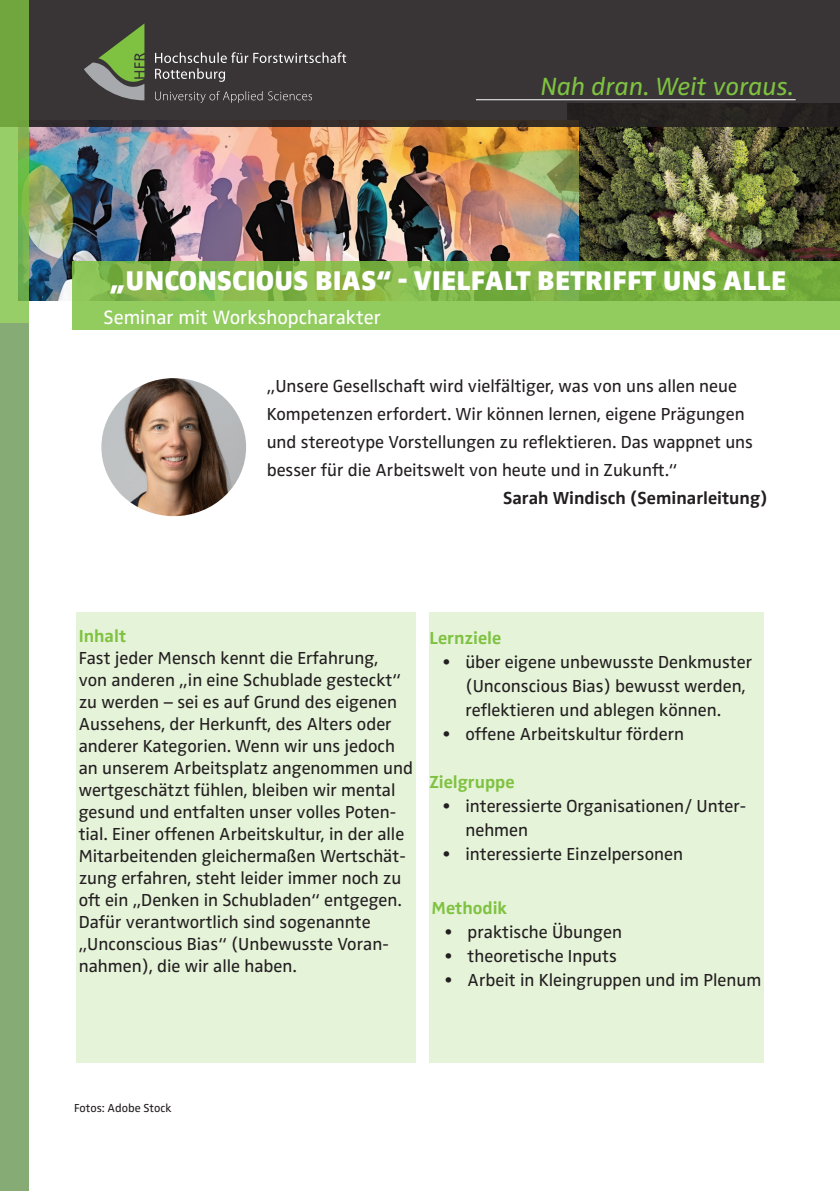
<style>
.page{position:relative;width:840px;height:1191px;background:#fff}
.page>*{position:absolute;margin:0;border:0;box-sizing:border-box;transform-origin:0 0}
.t1{font:900 28px "Zwo OT";letter-spacing:.01em;color:#fff}
.t2{font:italic 25.8px "Zwo OT";color:#7fc241}
.t3{font:20px "Zwo OT";color:#fff}
.t4{font:18px/22px "Zwo OT";color:#231f20}
.t5{font:700 18px "Zwo OT";color:#231f20}
.t6{font:700 18px "Zwo OT";color:#7fc241}
.t7{font:12px "Zwo OT";color:#231f20}
.s1{font-weight:700;color:#7fc241}
</style>
<div class="page">
<img style="left:578px;top:126px;width:261px;height:135px">
<img style="left:28px;top:126px;width:550px;height:174px">
<svg style="left:72px;top:261px;width:767px;height:69px;background:#86bd4f"></svg>
<div style="left:0;top:323px;width:28px;height:868px;background:#86ab74"></div>
<div style="left:76px;top:612px;width:339px;height:450px;background:#e5f3d9"></div>
<div style="left:429px;top:612px;width:334px;height:450px;background:#e5f3d9"></div>
<svg style="left:28px;top:0;width:811px;height:126px;background:#373334"></svg>
<svg style="left:155px;top:52px;width:191px;height:30px;background:#524e4f"></svg>
<svg style="left:155px;top:91px;width:157px;height:12px;background:#504c4d"></svg>
<svg style="left:84px;top:23px;width:60px;height:77px;background:#647651"></svg>
<hr style="left:475px;top:99px;width:320px;height:1px;background:#fff">
<svg style="left:0;top:0;width:28px;height:323px;background:#81b851"></svg>
<img style="left:101px;top:378px;width:145px;height:138px">
<p class="t2" style="left:540px;top:72px;width:254px">Nah dran. Weit voraus.</p>
<p class="t1" style="left:110px;top:264px;width:677px">„UNCONSCIOUS BIAS“ - VIELFALT BETRIFFT UNS ALLE</p>
<p class="t3" style="left:103px;top:305px;width:278px">Seminar mit Workshopcharakter</p>
<p class="t4" style="left:266px;top:372px;width:487px;line-height:28px">„Unsere Gesellschaft wird vielfältiger, was von uns allen neue Kompetenzen erfordert. Wir können lernen, eigene Prägungen und stereotype Vorstellungen zu reflektieren. Das wappnet uns besser für die Arbeitswelt von heute und in Zukunft.“</p>
<p class="t5" style="left:502px;top:487px;width:266px">Sarah Windisch (Seminarleitung)</p>
<p class="t4" style="left:79px;top:625px;width:336px"><span class="s1">Inhalt<br></span>Fast jeder Mensch kennt die Erfahrung,<br>von anderen „in eine Schublade gesteckt“ zu werden – sei es auf Grund des eigenen Aussehens, der Herkunft, des Alters oder anderer Kategorien. Wenn wir uns jedoch an unserem Arbeitsplatz angenommen und wertgeschätzt fühlen, bleiben wir mental gesund und entfalten unser volles Poten&shy;tial. Einer offenen Arbeitskultur, in der alle Mitarbeitenden gleichermaßen Wertschät&shy;zung erfahren, steht leider immer noch zu oft ein „Denken in Schubladen“ entgegen.<br>Dafür verantwortlich sind sogenannte „Unconscious Bias“ (Unbewusste Voran&shy;nahmen), die wir alle haben.</p>
<p class="t6" style="left:429px;top:627px;width:73px">Lernziele</p>
<p class="t4" style="left:465px;top:650px;width:288px;line-height:24px;text-indent:-23px">• über eigene unbewusste Denkmuster (Unconscious Bias) bewusst werden, reflektieren und ablegen können.</p>
<p class="t4" style="left:442px;top:723px;width:243px">• offene Arbeitskultur fördern</p>
<p class="t6" style="left:429px;top:771px;width:87px">Zielgruppe</p>
<p class="t4" style="left:465px;top:794px;width:282px;line-height:24px;text-indent:-23px">• interessierte Organisationen/ Unter&shy;nehmen</p>
<p class="t4" style="left:442px;top:843px;width:242px">• interessierte Einzelpersonen</p>
<p class="t6" style="left:431px;top:897px;width:77px">Methodik</p>
<p class="t4" style="left:444px;top:921px;width:178px">• praktische Übungen</p>
<p class="t4" style="left:444px;top:945px;width:173px">• theoretische Inputs</p>
<p class="t4" style="left:444px;top:969px;width:318px">• Arbeit in Kleingruppen und im Plenum</p>
<p class="t7" style="left:74px;top:1101px;width:99px">Fotos: Adobe Stock</p>
</div>
